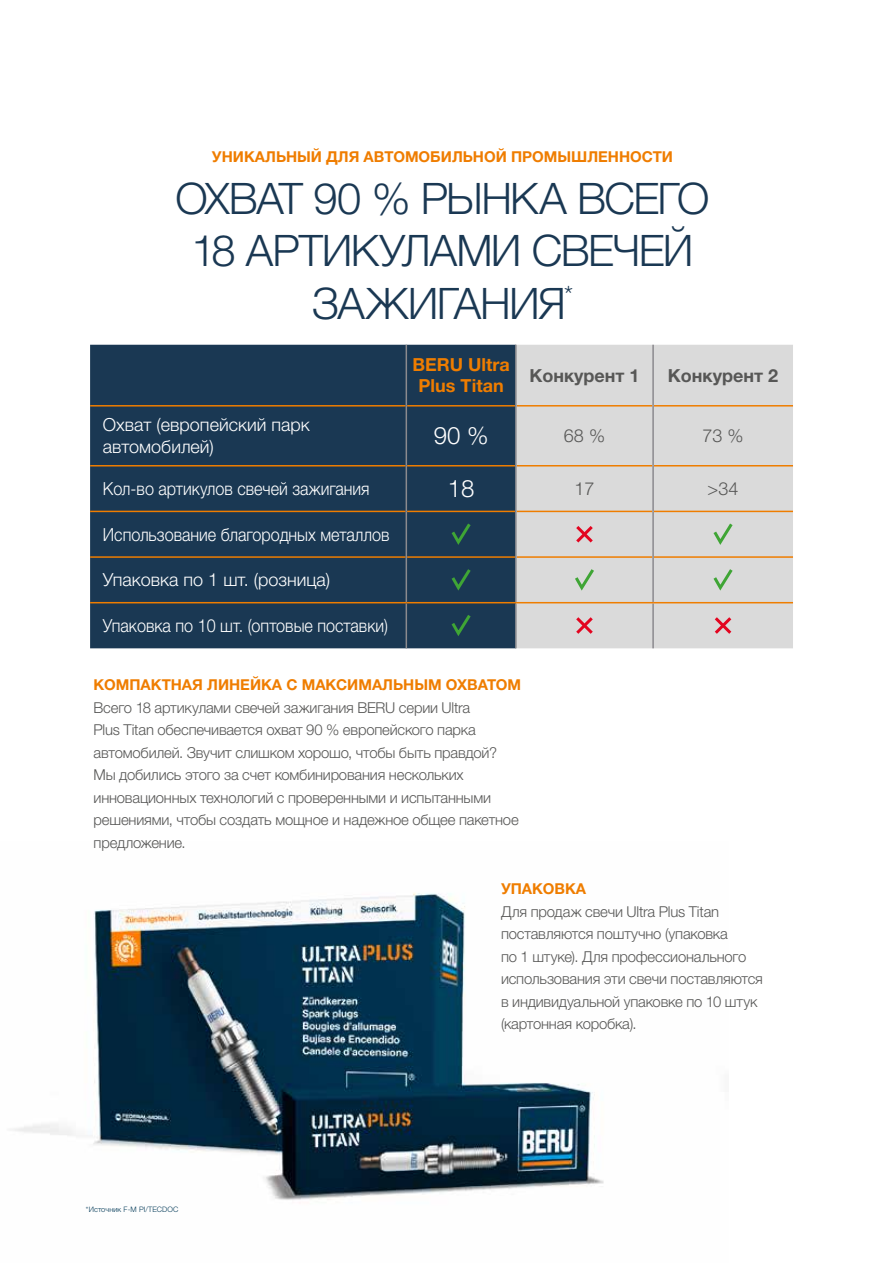
<style>
.page{position:relative;width:885px;height:1263px;background:#fff}
.page>*{position:absolute;margin:0;border:0;box-sizing:border-box;transform-origin:0 0}
.t1{font:300 43.5px/52.2px "Helvetica Neue LTW1 G";letter-spacing:-.04em;color:#1a3853;text-align:center}
.t2{font:300 24px "Helvetica Neue LTW1 G";color:#fff}
.t3{font:300 18px "Helvetica Neue LTW1 G";color:#fff;scale:.9 1}
.t4{font:300 18px/21.6px "Helvetica Neue LTW1 G";color:#fff}
.t5{font:700 18px "Helvetica Neue LTW1 G";color:#575756}
.t6{font:700 18px/21.6px "Helvetica Neue LTW1 G";color:#ef7d00;text-align:center}
.t7{font:300 18px "Helvetica Neue LTW1 G";color:#575756}
.t8{font:300 15px/22.5px "Helvetica Neue LTW1 G";letter-spacing:-.015em;color:#575756}
.t9{font:700 15px "Helvetica Neue LTW1 G";color:#ef7d00}
.t10{font:300 7.5px "Helvetica Neue LTW1 G";letter-spacing:.01em;color:#003856}
</style>
<div class="page">
<img style="left:12px;top:893px;width:592px;height:307px">
<div style="left:90px;top:345px;width:425px;height:303px;background:#1a3853"></div>
<div style="left:516px;top:345px;width:276px;height:303px;background:#dadada"></div>
<hr style="left:90px;top:405px;width:315px;height:1px;background:#ef7d00">
<hr style="left:407px;top:405px;width:108px;height:1px;background:#ef7d00">
<hr style="left:516px;top:405px;width:136px;height:1px;background:#ef7d00">
<hr style="left:653px;top:405px;width:139px;height:1px;background:#ef7d00">
<hr style="left:90px;top:465px;width:315px;height:1px;background:#ef7d00">
<hr style="left:407px;top:465px;width:108px;height:1px;background:#ef7d00">
<hr style="left:516px;top:465px;width:136px;height:1px;background:#ef7d00">
<hr style="left:653px;top:465px;width:139px;height:1px;background:#ef7d00">
<hr style="left:90px;top:511px;width:315px;height:1px;background:#ef7d00">
<hr style="left:407px;top:511px;width:108px;height:1px;background:#ef7d00">
<hr style="left:516px;top:511px;width:136px;height:1px;background:#ef7d00">
<hr style="left:653px;top:511px;width:139px;height:1px;background:#ef7d00">
<hr style="left:90px;top:556px;width:315px;height:2px;background:#ef7d00">
<hr style="left:407px;top:556px;width:108px;height:2px;background:#ef7d00">
<hr style="left:516px;top:556px;width:136px;height:2px;background:#ef7d00">
<hr style="left:653px;top:556px;width:139px;height:2px;background:#ef7d00">
<hr style="left:405px;top:345px;width:2px;height:61px;background:#8b8a8e">
<hr style="left:515px;top:345px;width:1px;height:61px;background:#8b8a8e">
<hr style="left:652px;top:345px;width:1px;height:61px;background:#8b8a8e">
<hr style="left:405px;top:406px;width:2px;height:60px;background:#8b8a8e">
<hr style="left:515px;top:406px;width:1px;height:60px;background:#8b8a8e">
<hr style="left:652px;top:406px;width:1px;height:60px;background:#8b8a8e">
<hr style="left:405px;top:466px;width:2px;height:45px;background:#8b8a8e">
<hr style="left:515px;top:466px;width:1px;height:45px;background:#8b8a8e">
<hr style="left:652px;top:466px;width:1px;height:45px;background:#8b8a8e">
<hr style="left:405px;top:511px;width:2px;height:46px;background:#8b8a8e">
<hr style="left:515px;top:511px;width:1px;height:46px;background:#8b8a8e">
<hr style="left:652px;top:511px;width:1px;height:46px;background:#8b8a8e">
<hr style="left:405px;top:557px;width:2px;height:45px;background:#8b8a8e">
<hr style="left:515px;top:557px;width:1px;height:45px;background:#8b8a8e">
<hr style="left:652px;top:557px;width:1px;height:45px;background:#8b8a8e">
<hr style="left:405px;top:603px;width:2px;height:45px;background:#8b8a8e">
<hr style="left:515px;top:603px;width:1px;height:45px;background:#8b8a8e">
<hr style="left:652px;top:603px;width:1px;height:45px;background:#8b8a8e">
<hr style="left:90px;top:602px;width:316px;height:1px;background:#ef7d00">
<hr style="left:406px;top:602px;width:110px;height:1px;background:#ef7d00">
<hr style="left:516px;top:602px;width:137px;height:1px;background:#ef7d00">
<hr style="left:653px;top:602px;width:139px;height:1px;background:#ef7d00">
<svg style="left:448px;top:520px;width:25px;height:28px"></svg>
<svg style="left:573px;top:523px;width:23px;height:23px"></svg>
<svg style="left:710px;top:520px;width:25px;height:28px"></svg>
<svg style="left:448px;top:566px;width:25px;height:27px"></svg>
<svg style="left:572px;top:566px;width:25px;height:27px"></svg>
<svg style="left:710px;top:566px;width:25px;height:27px"></svg>
<svg style="left:448px;top:611px;width:25px;height:28px"></svg>
<svg style="left:573px;top:614px;width:23px;height:23px"></svg>
<svg style="left:711px;top:614px;width:23px;height:23px"></svg>
<p class="t9" style="left:212px;top:147px;width:462px">УНИКАЛЬНЫЙ ДЛЯ АВТОМОБИЛЬНОЙ ПРОМЫШЛЕННОСТИ</p>
<h1 class="t1" style="left:175px;top:172px;width:535px">ОХВАТ 90 % РЫНКА ВСЕГО<br>18 АРТИКУЛАМИ СВЕЧЕЙ<br>ЗАЖИГАНИЯ<sup>*</sup></h1>
<p class="t6" style="left:412px;top:354px;width:99px">Beru Ultra<br>Plus Titan</p>
<p class="t5" style="left:529px;top:364px;width:112px">Конкурент 1</p>
<p class="t5" style="left:667px;top:364px;width:112px">Конкурент 2</p>
<p class="t4" style="left:103px;top:414px;width:208px">Охват (европейский парк автомобилей)</p>
<h2 class="t2" style="left:433px;top:421px;width:56px">90 %</h2>
<p class="t7" style="left:564px;top:425px;width:43px">68 %</p>
<p class="t7" style="left:702px;top:425px;width:43px">73 %</p>
<p class="t3" style="left:103px;top:478px;width:298px">Кол-во артикулов свечей зажигания</p>
<h2 class="t2" style="left:447px;top:474px;width:28px">18</h2>
<p class="t7" style="left:574px;top:478px;width:22px">17</p>
<p class="t7" style="left:707px;top:478px;width:32px">&gt;34</p>
<p class="t3" style="left:103px;top:523px;width:320px">Использование благородных металлов</p>
<p class="t4" style="left:103px;top:569px;width:229px">Упаковка по 1 шт. (розница)</p>
<p class="t3" style="left:103px;top:614px;width:318px">Упаковка по 10 шт. (оптовые поставки)</p>
<p class="t9" style="left:94px;top:675px;width:23px">Компактная</p>
<p class="t9" style="left:207px;top:675px;width:12px">линейка</p>
<p class="t9" style="left:286px;top:675px;width:28px">с максимальным</p>
<p class="t9" style="left:446px;top:675px;width:33px">охватом</p>
<p class="t8" style="left:94px;top:696px;width:426px">Всего 18 артикулами свечей зажигания BERU серии Ultra<br>Plus Titan обеспечивается охват 90 % европейского парка автомобилей. Звучит слишком хорошо, чтобы быть правдой?<br>Мы добились этого за счет комбинирования нескольких инновационных технологий с проверенными и испытанными решениями, чтобы создать мощное и надежное общее пакетное предложение.</p>
<p class="t9" style="left:501px;top:879px;width:12px">упаковка</p>
<p class="t8" style="left:501px;top:900px;width:263px">Для продаж свечи Ultra Plus Titan поставляются поштучно (упаковка<br>по 1 штуке). Для профессионального использования эти свечи поставляются в индивидуальной упаковке по 10 штук (картонная коробка).</p>
<p class="t10" style="left:86px;top:1204px;width:94px">*Источник F-M PI/TECDOC</p>
</div>
